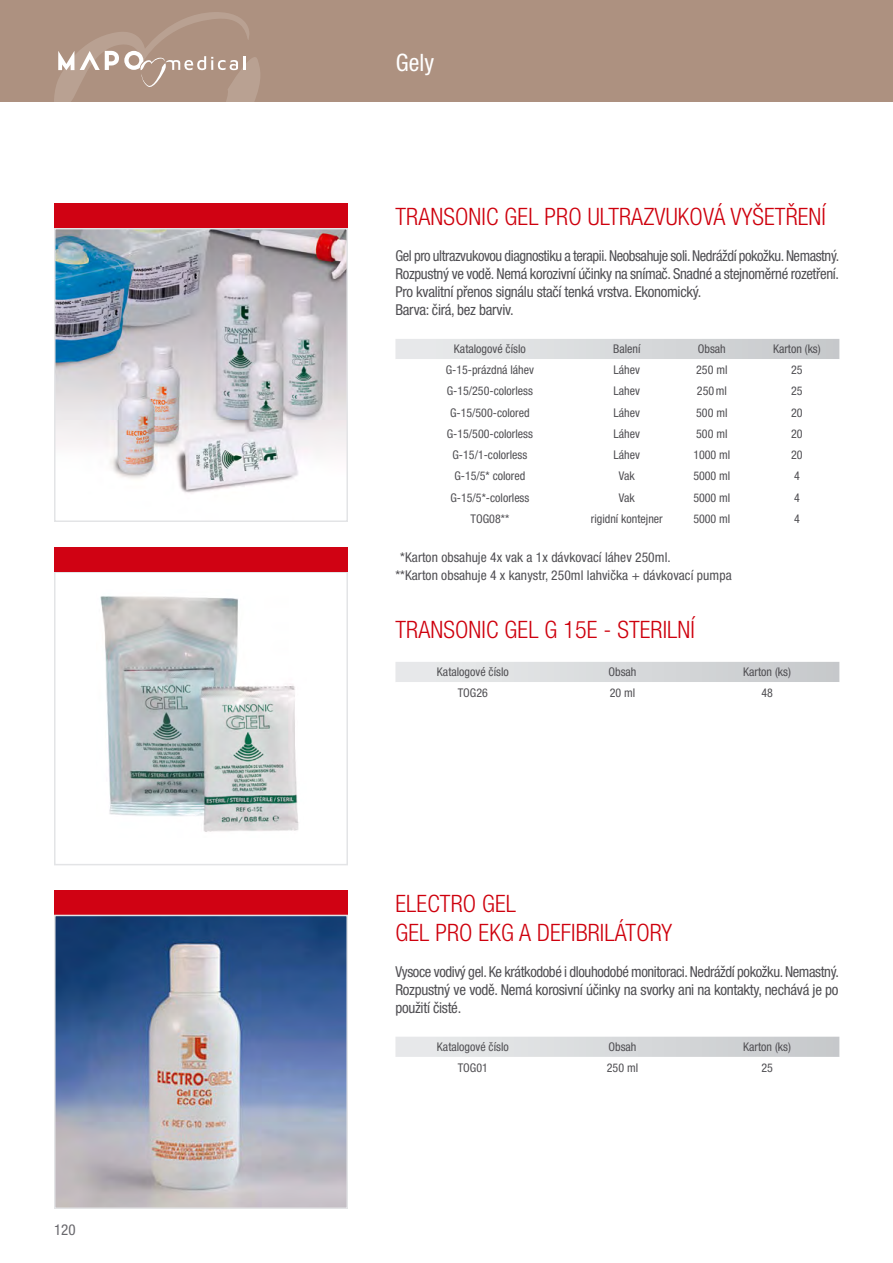
<style>
.page{position:relative;width:893px;height:1263px;background:#fff}
.page>*{position:absolute;margin:0;border:0;box-sizing:border-box;transform-origin:0 0}
.t1{font:300 condensed 24px/28.8px "Helvetica Neue LT Pro";letter-spacing:.005em;color:#ce000d}
.t2{font:condensed 24px "Helvetica Neue LT Pro";color:#fff}
.t3{font:condensed 15px/18px "Helvetica Neue LT Pro";letter-spacing:-.025em;color:#504f53;text-align:justify}
.t4{font:condensed 15px "Helvetica Neue LT Pro";color:#68676c}
.t5{font:condensed 13.5px/18px "Helvetica Neue LT Pro";letter-spacing:.005em;color:#504f53}
.t6{font:condensed 12px "Helvetica Neue LT Pro";color:#504f53}
</style>
<div class="page">
<div style="left:0;top:0;width:893px;height:102px;background:#ad9180"></div>
<svg style="left:54px;top:12px;width:206px;height:90px"></svg>
<svg style="left:395px;top:1037px;width:444px;height:20px;background:#d8dadc"></svg>
<div style="left:54px;top:890px;width:294px;height:25px;background:#d00213"></div>
<img style="left:57px;top:918px;width:288px;height:288px">
<div style="left:54px;top:915px;width:294px;height:294px;border:2px solid #e3e4e6"></div>
<svg style="left:395px;top:339px;width:444px;height:20px;background:#d8dadb"></svg>
<svg style="left:395px;top:662px;width:444px;height:20px;background:#d8dadb"></svg>
<img style="left:57px;top:231px;width:288px;height:263px">
<div style="left:54px;top:228px;width:294px;height:294px;border:2px solid #e3e4e6"></div>
<img style="left:100px;top:596px;width:199px;height:236px">
<div style="left:54px;top:571px;width:294px;height:294px;border:2px solid #e3e4e6"></div>
<div style="left:54px;top:203px;width:294px;height:25px;background:#d00213"></div>
<div style="left:54px;top:547px;width:294px;height:24px;background:#d00213"></div>
<p class="t4" style="left:54px;top:1220px;width:23px">120</p>
<h1 class="t2" style="left:396px;top:49px;width:40px">Gely</h1>
<h1 class="t1" style="left:395px;top:202px;width:432px">TRANSONIC GEL PRO ULTRAZVUKOVÁ VYŠETŘENÍ</h1>
<p class="t3" style="left:395px;top:246px;width:445px;text-align:left">Gel pro ultrazvukovou diagnostiku a terapii. Neobsahuje soli. Nedráždí pokožku. Nemastný.<br>Rozpustný ve vodě. Nemá korozivní účinky na snímač. Snadné a stejnoměrné rozetření.<br>Pro kvalitní přenos signálu stačí tenká vrstva. Ekonomický.<br>Barva: čirá, bez barviv.</p>
<p class="t6" style="left:454px;top:342px;width:73px">Katalogové číslo</p>
<p class="t6" style="left:613px;top:342px;width:29px">Balení</p>
<p class="t6" style="left:698px;top:342px;width:29px">Obsah</p>
<p class="t6" style="left:773px;top:342px;width:49px">Karton (ks)</p>
<p class="t6" style="left:446px;top:363px;width:90px">G-15-prázdná láhev</p>
<p class="t6" style="left:614px;top:363px;width:28px">Láhev</p>
<p class="t6" style="left:696px;top:363px;width:33px">250 ml</p>
<p class="t6" style="left:791px;top:363px;width:13px">25</p>
<p class="t6" style="left:447px;top:384px;width:88px">G-15/250-colorless</p>
<p class="t6" style="left:614px;top:384px;width:28px">Lahev</p>
<p class="t6" style="left:697px;top:384px;width:31px">250ml</p>
<p class="t6" style="left:791px;top:384px;width:13px">25</p>
<p class="t6" style="left:450px;top:405px;width:81px">G-15/500-colored</p>
<p class="t6" style="left:614px;top:405px;width:28px">Láhev</p>
<p class="t6" style="left:696px;top:405px;width:33px">500 ml</p>
<p class="t6" style="left:791px;top:405px;width:13px">20</p>
<p class="t6" style="left:447px;top:427px;width:88px">G-15/500-colorless</p>
<p class="t6" style="left:614px;top:427px;width:28px">Láhev</p>
<p class="t6" style="left:696px;top:427px;width:33px">500 ml</p>
<p class="t6" style="left:791px;top:427px;width:13px">20</p>
<p class="t6" style="left:452px;top:448px;width:76px">G-15/1-colorless</p>
<p class="t6" style="left:614px;top:448px;width:28px">Láhev</p>
<p class="t6" style="left:693px;top:448px;width:39px">1000 ml</p>
<p class="t6" style="left:791px;top:448px;width:13px">20</p>
<p class="t6" style="left:454px;top:469px;width:73px">G-15/5* colored</p>
<p class="t6" style="left:619px;top:469px;width:17px">Vak</p>
<p class="t6" style="left:693px;top:469px;width:39px">5000 ml</p>
<p class="t6" style="left:794px;top:469px;width:7px">4</p>
<p class="t6" style="left:450px;top:490px;width:81px">G-15/5*-colorless</p>
<p class="t6" style="left:619px;top:490px;width:17px">Vak</p>
<p class="t6" style="left:693px;top:490px;width:39px">5000 ml</p>
<p class="t6" style="left:794px;top:490px;width:7px">4</p>
<p class="t6" style="left:471px;top:512px;width:40px">TOG08**</p>
<p class="t6" style="left:591px;top:512px;width:73px">rigidní kontejner</p>
<p class="t6" style="left:693px;top:512px;width:39px">5000 ml</p>
<p class="t6" style="left:794px;top:512px;width:7px">4</p>
<p class="t5" style="left:395px;top:548px;width:338px;text-indent:5px">*Karton obsahuje 4x vak a 1x dávkovací láhev 250ml.<br>**Karton obsahuje 4 x kanystr, 250ml lahvička + dávkovací pumpa</p>
<h1 class="t1" style="left:395px;top:615px;width:301px">TRANSONIC GEL G 15E - STERILNÍ</h1>
<p class="t6" style="left:437px;top:665px;width:73px">Katalogové číslo</p>
<p class="t6" style="left:608px;top:665px;width:29px">Obsah</p>
<p class="t6" style="left:743px;top:665px;width:49px">Karton (ks)</p>
<p class="t6" style="left:458px;top:686px;width:32px">TOG26</p>
<p class="t6" style="left:610px;top:686px;width:27px">20 ml</p>
<p class="t6" style="left:761px;top:686px;width:13px">48</p>
<h1 class="t1" style="left:395px;top:889px;width:278px">ELECTRO GEL<br>GEL PRO EKG A DEFIBRILÁTORY</h1>
<p class="t3" style="left:395px;top:962px;width:445px">Vysoce vodivý gel. Ke krátkodobé i dlouhodobé monitoraci. Nedráždí pokožku. Nemastný.<br>Rozpustný ve vodě. Nemá korosivní účinky na svorky ani na kontakty, nechává je po použití čisté.</p>
<p class="t6" style="left:437px;top:1040px;width:73px">Katalogové číslo</p>
<p class="t6" style="left:608px;top:1040px;width:29px">Obsah</p>
<p class="t6" style="left:743px;top:1040px;width:49px">Karton (ks)</p>
<p class="t6" style="left:458px;top:1061px;width:32px">TOG01</p>
<p class="t6" style="left:607px;top:1061px;width:33px">250 ml</p>
<p class="t6" style="left:761px;top:1061px;width:13px">25</p>
</div>
